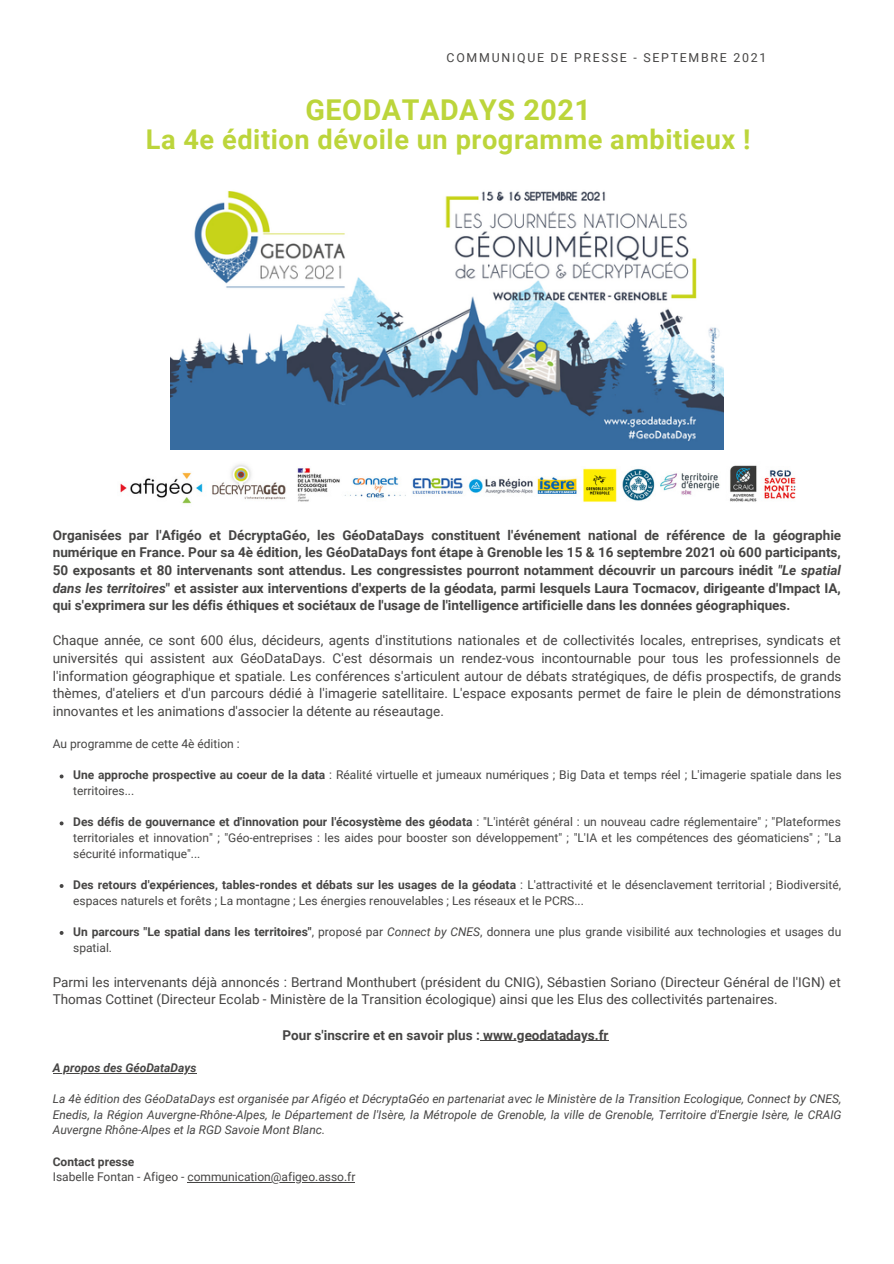
<style>
.page{position:relative;width:894px;height:1264px;background:#fff}
.page>*{position:absolute;margin:0;border:0;box-sizing:border-box;transform-origin:0 0}
.t1{font:700 28.65px "Roboto";letter-spacing:.02em;color:#bcd53b}
.t2{font:700 27.15px "Roboto";letter-spacing:.02em;color:#bcd53b}
.t3{font:13.5px/17.5px "Roboto";color:#464544;text-align:justify}
.t4{font:700 13.5px/17.5px "Roboto";color:#464544;text-align:justify}
.t5{font:12.3px "Roboto";letter-spacing:.14em;color:#464544}
.t6{font:12px/15.6px "Roboto";color:#464544}
.t7{font:italic 12px/15.6px "Roboto";color:#464544;text-align:justify}
.t8{font:italic 700 12px "Roboto";color:#464544}
.t9{font:700 12px "Roboto";color:#464544}
.s1{font-style:italic}
.s2{font-weight:700}
</style>
<div class="page">
<svg style="left:60px;top:774px;width:3px;height:4px"></svg>
<svg style="left:60px;top:821px;width:3px;height:4px"></svg>
<svg style="left:60px;top:884px;width:3px;height:4px"></svg>
<hr style="left:480px;top:1040px;width:128px;height:1px;background:#464544">
<hr style="left:53px;top:1072px;width:143px;height:1px;background:#464544">
<hr style="left:187px;top:1182px;width:168px;height:1px;background:#464544">
<img style="left:120px;top:464px;width:676px;height:40px">
<img style="left:171px;top:191px;width:551px;height:258px">
<p class="t5" style="left:446px;top:51px;width:321px">COMMUNIQUE DE PRESSE - SEPTEMBRE 2021</p>
<p class="t1" style="left:305px;top:93px;width:287px">GEODATADAYS 2021</p>
<p class="t2" style="left:146px;top:124px;width:606px">La 4e édition dévoile un programme ambitieux !</p>
<p class="t4" style="left:53px;top:526px;width:789px">Organisées par l'Afigéo et DécryptaGéo, les GéoDataDays constituent l'événement national de référence de la géographie numérique en France. Pour sa 4è édition, les GéoDataDays font étape à Grenoble les 15 &amp; 16 septembre 2021 où 600 participants, 50 exposants et 80 intervenants sont attendus. Les congressistes pourront notamment découvrir un parcours inédit <span class="s1">"Le spatial dans les territoires</span>" et assister aux interventions d'experts de la géodata, parmi lesquels Laura Tocmacov, dirigeante d'Impact IA, qui s'exprimera sur les défis éthiques et sociétaux de l'usage de l'intelligence artificielle dans les données géographiques.</p>
<p class="t3" style="left:53px;top:632px;width:790px">Chaque année, ce sont 600 élus, décideurs, agents d'institutions nationales et de collectivités locales, entreprises, syndicats et universités qui assistent aux GéoDataDays. C'est désormais un rendez-vous incontournable pour tous les professionnels de l'information géographique et spatiale. Les conférences s'articulent autour de débats stratégiques, de défis prospectifs, de grands thèmes, d'ateliers et d'un parcours dédié à l'imagerie satellitaire. L'espace exposants permet de faire le plein de démonstrations innovantes et les animations d'associer la détente au réseautage.</p>
<p class="t6" style="left:53px;top:736px;width:188px">Au programme de cette 4è édition :</p>
<p class="t6" style="left:73px;top:767px;width:769px"><span class="s2">Une approche prospective au coeur de la data</span> : Réalité virtuelle et jumeaux numériques ; Big Data et temps réel ; L'imagerie spatiale dans les territoires...</p>
<p class="t6" style="left:73px;top:814px;width:769px;text-align:justify"><span class="s2">Des défis de gouvernance et d'innovation pour l'écosystème des géodata</span> : "L'intérêt général : un nouveau cadre réglementaire" ; "Plateformes territoriales et innovation" ; "Géo-entreprises : les aides pour booster son développement" ; "L'IA et les compétences des géomaticiens" ; "La sécurité informatique"...</p>
<p class="t6" style="left:73px;top:877px;width:769px"><span class="s2">Des retours d'expériences, tables-rondes et débats sur les usages de la géodata</span> : L'attractivité et le désenclavement territorial ; Biodiversité, espaces naturels et forêts ; La montagne ; Les énergies renouvelables ; Les réseaux et le PCRS...</p>
<p class="t6" style="left:73px;top:924px;width:769px"><span class="s2">Un parcours "Le spatial dans les territoires"</span>, proposé par <span class="s1">Connect by CNES</span>, donnera une plus grande visibilité aux technologies et usages du spatial.</p>
<p class="t3" style="left:53px;top:973px;width:789px">Parmi les intervenants déjà annoncés : Bertrand Monthubert (président du CNIG), Sébastien Soriano (Directeur Général de l'IGN) et<br>Thomas Cottinet (Directeur Ecolab - Ministère de la Transition écologique) ainsi que les Elus des collectivités partenaires.</p>
<p class="t4" style="left:282px;top:1026px;width:327px">Pour s'inscrire et en savoir plus : www.geodatadays.fr</p>
<p class="t8" style="left:53px;top:1060px;width:145px">A propos des GéoDataDays</p>
<p class="t7" style="left:53px;top:1091px;width:790px">La 4è édition des GéoDataDays est organisée par Afigéo et DécryptaGéo en partenariat avec le Ministère de la Transition Ecologique, Connect by CNES, Enedis, la Région Auvergne-Rhône-Alpes, le Département de l'Isère, la Métropole de Grenoble, la ville de Grenoble, Territoire d'Energie Isère, le CRAIG Auvergne Rhône-Alpes et la RGD Savoie Mont Blanc.</p>
<p class="t9" style="left:53px;top:1154px;width:83px">Contact presse</p>
<p class="t6" style="left:53px;top:1169px;width:304px">Isabelle Fontan - Afigeo - communication@afigeo.asso.fr</p>
</div>
